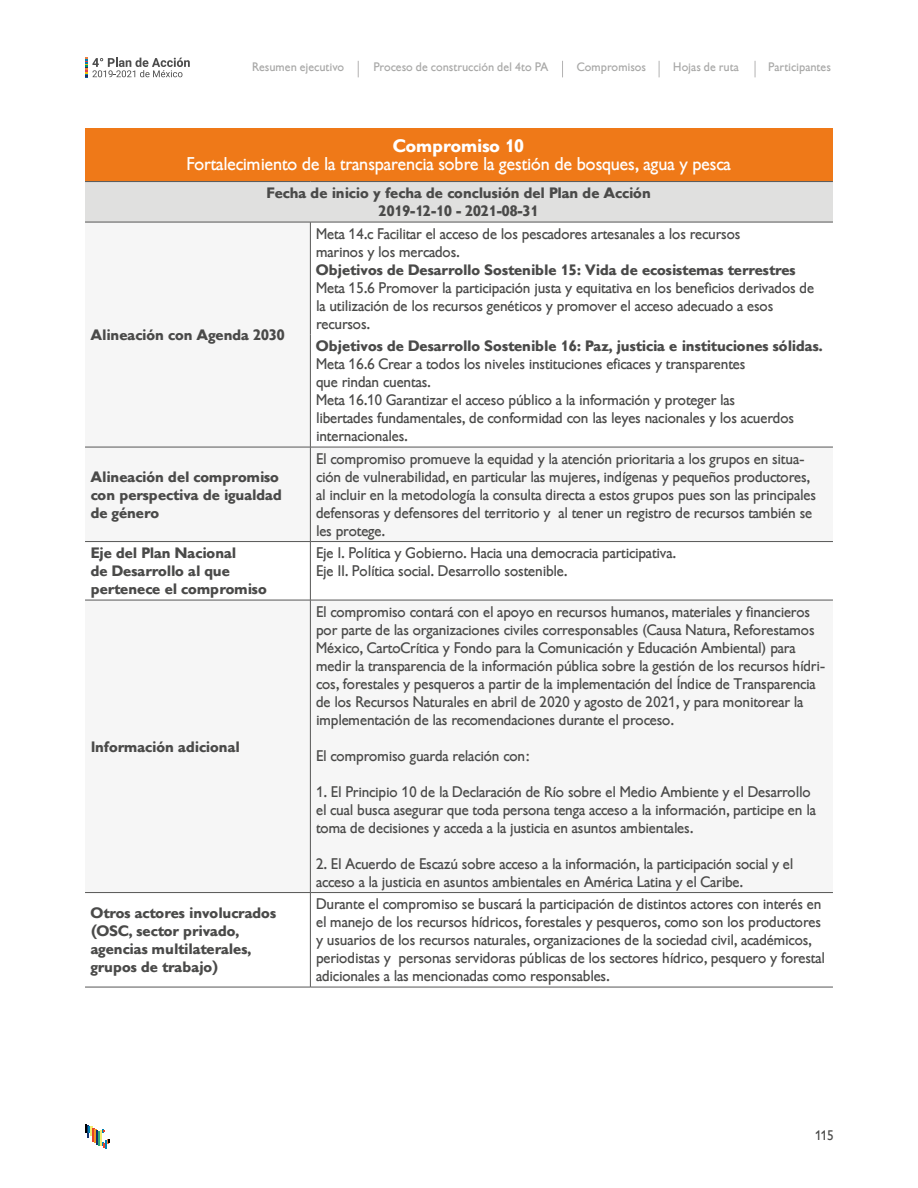
<style>
.page{position:relative;width:918px;height:1188px;background:#fff}
.page>*{position:absolute;margin:0;border:0;box-sizing:border-box;transform-origin:0 0}
.t1{font:18px "Gibson";color:#fff}
.t2{font:700 18px "Gibson";color:#fff}
.t3{font:15px/18px "Gibson";color:#4a4a49}
.t4{font:700 15px/18px "Gibson";color:#4a4a49}
.t5{font:13.5px "Gibson";color:#4a4a49}
.t6{font:12px "Gibson";letter-spacing:.015em;color:#a8a8a7}
</style>
<div class="page">
<svg style="left:562px;top:61px;width:1px;height:16px"></svg>
<svg style="left:358px;top:61px;width:1px;height:16px"></svg>
<svg style="left:659px;top:61px;width:1px;height:16px"></svg>
<svg style="left:755px;top:61px;width:1px;height:16px"></svg>
<svg style="left:85px;top:1124px;width:25px;height:24px"></svg>
<svg style="left:85px;top:58px;width:105px;height:20px"></svg>
<div style="left:85px;top:128px;width:748px;height:54px;background:#ef7918"></div>
<div style="left:85px;top:182px;width:748px;height:40px;background:#e0e0df"></div>
<svg style="left:85px;top:223px;width:748px;height:669px;fill:#f6f6f6"></svg>
<hr style="left:85px;top:181px;width:225px;height:1px;background:#575756">
<hr style="left:310px;top:181px;width:523px;height:1px;background:#575756">
<hr style="left:85px;top:222px;width:225px;height:1px;background:#575756">
<hr style="left:310px;top:222px;width:523px;height:1px;background:#575756">
<hr style="left:310px;top:222px;width:1px;height:113px;background:#575756">
<hr style="left:310px;top:335px;width:1px;height:112px;background:#575756">
<hr style="left:85px;top:447px;width:225px;height:1px;background:#575756">
<hr style="left:310px;top:447px;width:523px;height:1px;background:#575756">
<hr style="left:310px;top:447px;width:1px;height:94px;background:#575756">
<hr style="left:85px;top:541px;width:225px;height:1px;background:#575756">
<hr style="left:310px;top:541px;width:523px;height:1px;background:#575756">
<hr style="left:310px;top:542px;width:1px;height:58px;background:#575756">
<hr style="left:85px;top:600px;width:225px;height:1px;background:#575756">
<hr style="left:310px;top:600px;width:523px;height:1px;background:#575756">
<hr style="left:310px;top:600px;width:1px;height:292px;background:#575756">
<hr style="left:85px;top:892px;width:225px;height:1px;background:#575756">
<hr style="left:310px;top:892px;width:523px;height:1px;background:#575756">
<hr style="left:310px;top:893px;width:1px;height:94px;background:#575756">
<hr style="left:85px;top:987px;width:225px;height:1px;background:#575756">
<hr style="left:310px;top:987px;width:523px;height:1px;background:#575756">
<p class="t6" style="left:253px;top:60px;width:93px">Resumen ejecutivo</p>
<p class="t6" style="left:374px;top:60px;width:176px">Proceso de construcción del 4to PA</p>
<p class="t6" style="left:577px;top:60px;width:71px">Compromisos</p>
<p class="t6" style="left:674px;top:60px;width:67px">Hojas de ruta</p>
<p class="t6" style="left:769px;top:60px;width:64px">Participantes</p>
<p class="t2" style="left:394px;top:135px;width:132px">Compromiso 10</p>
<p class="t1" style="left:187px;top:153px;width:546px">Fortalecimiento de la transparencia sobre la gestión de bosques, agua y pesca</p>
<p class="t4" style="left:267px;top:184px;width:386px;text-align:center">Fecha de inicio y fecha de conclusión del Plan de Acción<br>2019-12-10 - 2021-08-31</p>
<p class="t4" style="left:91px;top:326px;width:196px">Alineación con Agenda 2030</p>
<p class="t4" style="left:91px;top:468px;width:193px">Alineación del compromiso con perspectiva de igualdad de género</p>
<p class="t3" style="left:316px;top:225px;width:426px">Meta 14.c Facilitar el acceso de los pescadores artesanales a los recursos marinos y los mercados.</p>
<p class="t4" style="left:316px;top:261px;width:481px">Objetivos de Desarrollo Sostenible 15: Vida de ecosistemas terrestres</p>
<p class="t3" style="left:316px;top:279px;width:500px">Meta 15.6 Promover la participación justa y equitativa en los beneficios derivados de la utilización de los recursos genéticos y promover el acceso adecuado a esos recursos.</p>
<p class="t4" style="left:316px;top:337px;width:508px">Objetivos de Desarrollo Sostenible 16: Paz, justicia e instituciones sólidas.</p>
<p class="t3" style="left:316px;top:355px;width:479px">Meta 16.6 Crear a todos los niveles instituciones eficaces y transparentes<br>que rindan cuentas.<br>Meta 16.10 Garantizar el acceso público a la información y proteger las libertades fundamentales, de conformidad con las leyes nacionales y los acuerdos internacionales.</p>
<p class="t3" style="left:316px;top:450px;width:501px">El compromiso promueve la equidad y la atención prioritaria a los grupos en situa&shy;ción de vulnerabilidad, en particular las mujeres, indígenas y pequeños productores, al incluir en la metodología la consulta directa a estos grupos pues son las principales defensoras y defensores del territorio y al tener un registro de recursos también se les protege.</p>
<p class="t4" style="left:91px;top:544px;width:178px">Eje del Plan Nacional<br>de Desarrollo al que pertenece el compromiso</p>
<p class="t3" style="left:316px;top:544px;width:361px">Eje I. Política y Gobierno. Hacia una democracia participativa.<br>Eje II. Política social. Desarrollo sostenible.</p>
<p class="t4" style="left:91px;top:738px;width:151px">Información adicional</p>
<p class="t3" style="left:316px;top:603px;width:510px">El compromiso contará con el apoyo en recursos humanos, materiales y financieros por parte de las organizaciones civiles corresponsables (Causa Natura, Reforestamos México, CartoCrítica y Fondo para la Comunicación y Educación Ambiental) para medir la transparencia de la información pública sobre la gestión de los recursos hídri&shy;cos, forestales y pesqueros a partir de la implementación del Índice de Transparencia de los Recursos Naturales en abril de 2020 y agosto de 2021, y para monitorear la implementación de las recomendaciones durante el proceso.</p>
<p class="t3" style="left:316px;top:747px;width:214px">El compromiso guarda relación con:</p>
<p class="t3" style="left:316px;top:783px;width:501px">1. El Principio 10 de la Declaración de Río sobre el Medio Ambiente y el Desarrollo el cual busca asegurar que toda persona tenga acceso a la información, participe en la toma de decisiones y acceda a la justicia en asuntos ambientales.</p>
<p class="t3" style="left:316px;top:855px;width:479px">2. El Acuerdo de Escazú sobre acceso a la información, la participación social y el acceso a la justicia en asuntos ambientales en América Latina y el Caribe.</p>
<p class="t4" style="left:91px;top:904px;width:187px">Otros actores involucrados (OSC, sector privado, agencias multilaterales, grupos de trabajo)</p>
<p class="t3" style="left:316px;top:895px;width:510px">Durante el compromiso se buscará la participación de distintos actores con interés en el manejo de los recursos hídricos, forestales y pesqueros, como son los productores y usuarios de los recursos naturales, organizaciones de la sociedad civil, académicos, periodistas y personas servidoras públicas de los sectores hídrico, pesquero y forestal adicionales a las mencionadas como responsables.</p>
<p class="t5" style="left:815px;top:1128px;width:20px">115</p>
</div>
